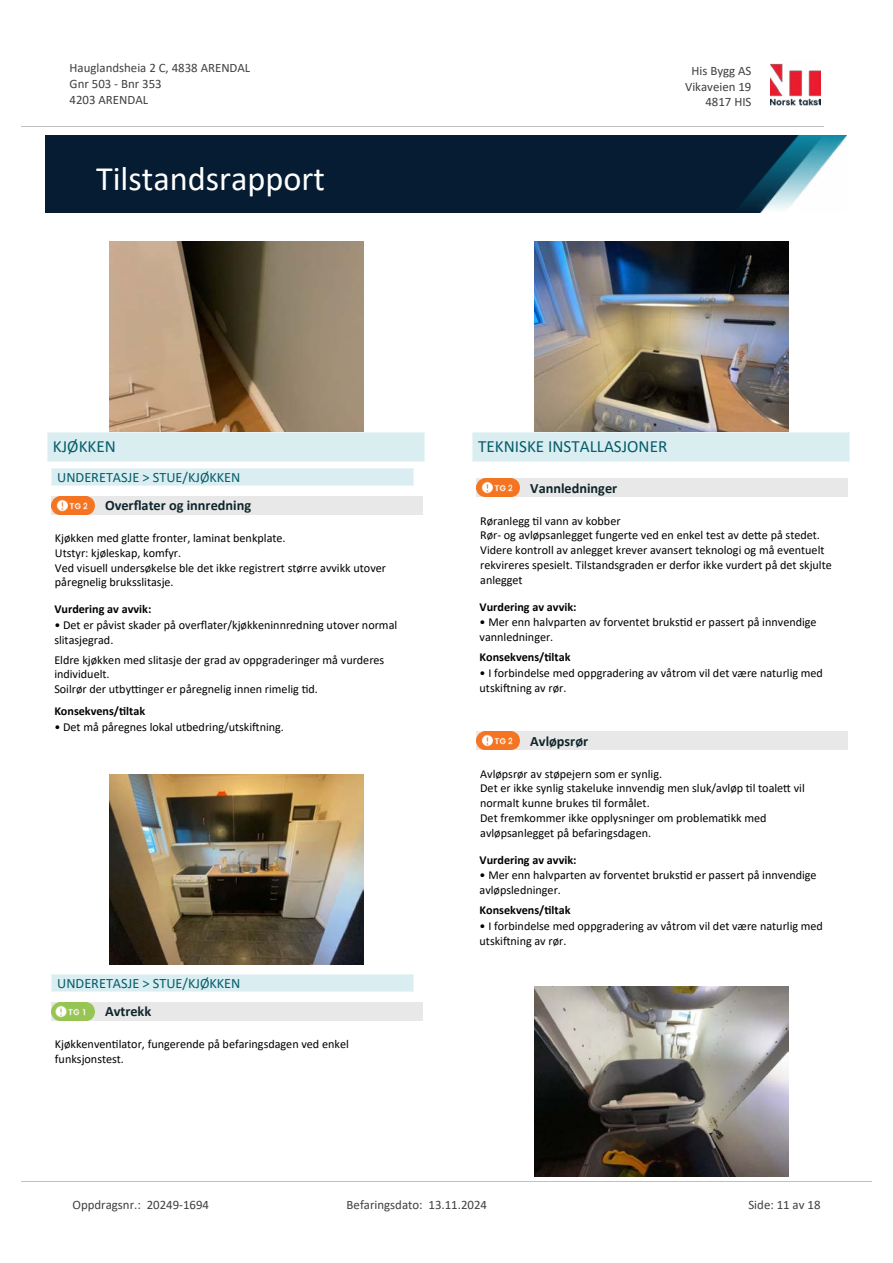
<style>
.page{position:relative;width:893px;height:1263px;background:#fff}
.page>*{position:absolute;margin:0;border:0;box-sizing:border-box;transform-origin:0 0}
.t1{font:34.35px "Calibri";color:#fff}
.t2{font:17.1px "Calibri";color:#065c69}
.t3{font:700 14.25px "Calibri";color:#0f252c}
.t4{font:14.25px "Calibri";color:#065c69}
.t5{font:12.9px/15.8px "Calibri";color:#404040}
.t6{font:12.15px/14.9px "Calibri";color:#000}
.t7{font:700 12.15px "Calibri";color:#000}
</style>
<div class="page">
<img style="left:109px;top:241px;width:254px;height:191px">
<div style="left:47px;top:432px;width:377px;height:29px;background:#daeef2"></div>
<svg style="left:47px;top:433px;width:1px;height:28px"></svg>
<svg style="left:424px;top:432px;width:1px;height:29px"></svg>
<hr style="left:47px;top:432px;width:377px;height:1px;background:#eaf5f7">
<hr style="left:47px;top:461px;width:377px;height:1px;background:#eaf5f7">
<div style="left:51px;top:496px;width:372px;height:19px;background:#e8e8e8"></div>
<img style="left:51px;top:496px;width:43px;height:19px">
<div style="left:51px;top:468px;width:363px;height:18px;background:#daeef2"></div>
<svg style="left:51px;top:469px;width:1px;height:17px"></svg>
<hr style="left:51px;top:468px;width:363px;height:1px;background:#eaf5f7">
<hr style="left:51px;top:486px;width:363px;height:1px;background:#eaf5f7">
<img style="left:109px;top:774px;width:254px;height:191px">
<div style="left:51px;top:1002px;width:372px;height:18px;background:#e8e8e8"></div>
<img style="left:51px;top:1002px;width:43px;height:18px">
<div style="left:51px;top:974px;width:363px;height:18px;background:#daeef2"></div>
<svg style="left:51px;top:975px;width:1px;height:17px"></svg>
<hr style="left:51px;top:974px;width:363px;height:1px;background:#eaf5f7">
<hr style="left:51px;top:992px;width:363px;height:1px;background:#eaf5f7">
<img style="left:534px;top:241px;width:254px;height:191px">
<div style="left:472px;top:432px;width:377px;height:29px;background:#daeef2"></div>
<svg style="left:472px;top:433px;width:1px;height:28px"></svg>
<svg style="left:849px;top:432px;width:1px;height:29px"></svg>
<hr style="left:472px;top:432px;width:377px;height:1px;background:#eaf5f7">
<hr style="left:472px;top:461px;width:377px;height:1px;background:#eaf5f7">
<div style="left:477px;top:479px;width:371px;height:18px;background:#e8e8e8"></div>
<svg style="left:481px;top:483px;width:39px;height:14px"></svg>
<img style="left:477px;top:478px;width:42px;height:18px">
<div style="left:477px;top:732px;width:371px;height:18px;background:#e8e8e8"></div>
<svg style="left:481px;top:736px;width:39px;height:14px"></svg>
<img style="left:477px;top:731px;width:42px;height:18px">
<img style="left:534px;top:986px;width:254px;height:191px">
<img style="left:770px;top:63px;width:51px;height:43px">
<hr style="left:21px;top:127px;width:802px;height:1px;background:#c0c0c0">
<img style="left:46px;top:135px;width:800px;height:78px">
<hr style="left:21px;top:1181px;width:851px;height:1px;background:#c0c0c0">
<p class="t5" style="left:70px;top:60px;width:182px">Hauglandsheia 2 C, 4838 ARENDAL<br>Gnr 503 - Bnr 353<br>4203 ARENDAL</p>
<p class="t5" style="left:691px;top:63px;width:62px">His Bygg AS</p>
<p class="t5" style="left:685px;top:78px;width:68px">Vikaveien 19</p>
<p class="t5" style="left:705px;top:94px;width:48px">4817 HIS</p>
<h1 class="t1" style="left:96px;top:155px;width:230px">Tilstandsrapport</h1>
<h2 class="t2" style="left:53px;top:435px;width:64px">KJØKKEN</h2>
<p class="t4" style="left:57px;top:467px;width:185px">UNDERETASJE &gt; STUE/KJØKKEN</p>
<p class="t3" style="left:105px;top:495px;width:148px">Over昀氀ater og innredning</p>
<p class="t6" style="left:55px;top:530px;width:333px">Kjøkken med gla琀琀e fronter, laminat benkplate.<br>Utstyr: kjøleskap, komfyr.<br>Ved visuell undersøkelse ble det ikke registrert større avvikk utover påregnelig bruksslitasje.</p>
<p class="t7" style="left:54px;top:600px;width:98px">Vurdering av avvik:</p>
<p class="t6" style="left:54px;top:617px;width:344px">• Det er påvist skader på over昀氀ater/kjøkkeninnredning utover normal slitasjegrad.</p>
<p class="t6" style="left:54px;top:652px;width:331px">Eldre kjøkken med slitasje der grad av oppgraderinger må vurderes individuelt.<br>Soilrør der utby琀紀nger er påregnelig innen rimelig 琀椀d.</p>
<p class="t7" style="left:54px;top:703px;width:92px">Konsekvens/琀椀ltak</p>
<p class="t6" style="left:54px;top:719px;width:231px">• Det må påregnes lokal utbedring/utski昀琀ning.</p>
<p class="t4" style="left:57px;top:973px;width:185px">UNDERETASJE &gt; STUE/KJØKKEN</p>
<p class="t3" style="left:105px;top:1001px;width:48px">Avtrekk</p>
<p class="t6" style="left:55px;top:1036px;width:295px">Kjøkkenven琀椀lator, fungerende på befaringsdagen ved enkel funksjonstest.</p>
<h2 class="t2" style="left:478px;top:435px;width:191px">TEKNISKE INSTALLASJONER</h2>
<p class="t3" style="left:530px;top:478px;width:88px">Vannledninger</p>
<p class="t6" style="left:480px;top:513px;width:353px">Røranlegg 琀椀l vann av kobber<br>Rør- og avløpsanlegget fungerte ved en enkel test av de琀琀e på stedet.<br>Videre kontroll av anlegget krever avansert teknologi og må eventuelt rekvireres spesielt. Tilstandsgraden er derfor ikke vurdert på det skjulte anlegget</p>
<p class="t7" style="left:480px;top:598px;width:98px">Vurdering av avvik:</p>
<p class="t6" style="left:480px;top:614px;width:339px">• Mer enn halvparten av forventet bruks琀椀d er passert på innvendige vannledninger.</p>
<p class="t7" style="left:480px;top:648px;width:92px">Konsekvens/琀椀ltak</p>
<p class="t6" style="left:480px;top:665px;width:345px">• I forbindelse med oppgradering av våtrom vil det være naturlig med utski昀琀ning av rør.</p>
<p class="t3" style="left:530px;top:731px;width:59px">Avløpsrør</p>
<p class="t6" style="left:480px;top:766px;width:326px">Avløpsrør av støpejern som er synlig.<br>Det er ikke synlig stakeluke innvendig men sluk/avløp 琀椀l toale琀琀 vil normalt kunne brukes 琀椀l formålet.<br>Det fremkommer ikke opplysninger om problema琀椀kk med avløpsanlegget på befaringsdagen.</p>
<p class="t7" style="left:480px;top:851px;width:98px">Vurdering av avvik:</p>
<p class="t6" style="left:480px;top:867px;width:339px">• Mer enn halvparten av forventet bruks琀椀d er passert på innvendige avløpsledninger.</p>
<p class="t7" style="left:480px;top:901px;width:92px">Konsekvens/琀椀ltak</p>
<p class="t6" style="left:480px;top:918px;width:345px">• I forbindelse med oppgradering av våtrom vil det være naturlig med utski昀琀ning av rør.</p>
<p class="t5" style="left:72px;top:1197px;width:138px">Oppdragsnr.: 20249-1694</p>
<p class="t5" style="left:347px;top:1197px;width:142px">Befaringsdato: 13.11.2024</p>
<p class="t5" style="left:748px;top:1197px;width:74px">Side: 11 av 18</p>
</div>
